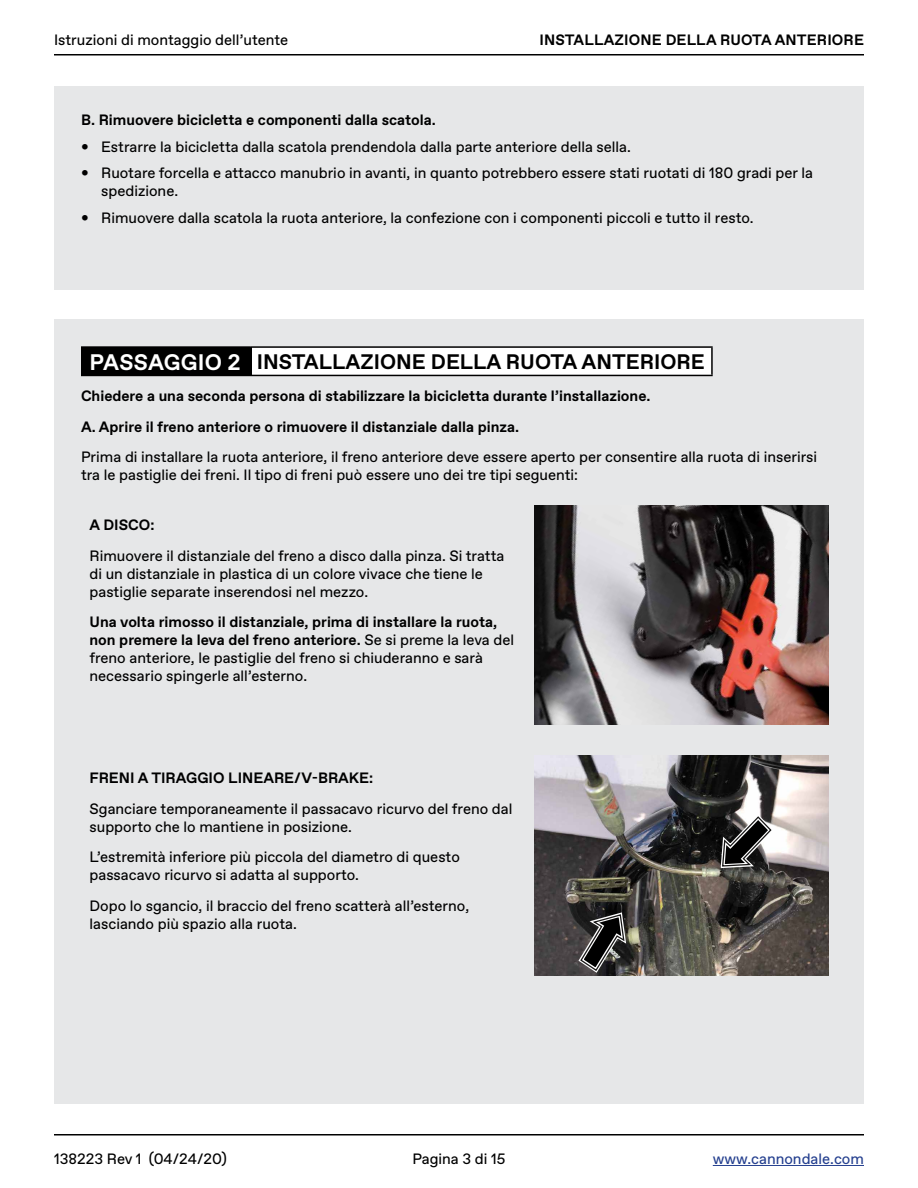
<style>
.page{position:relative;width:918px;height:1188px;background:#fff}
.page>*{position:absolute;margin:0;border:0;box-sizing:border-box;transform-origin:0 0}
.t1{font:700 22.5px "Favorit";letter-spacing:.005em;color:#fff}
.t2{font:700 21px "Favorit";color:#000}
.t3{font:15px/18px "Favorit";color:#000}
.t4{font:700 15px/30.8px "Favorit";color:#000}
.t5{font:15px "Favorit";color:#25408f}
.s1{font-weight:700}
</style>
<div class="page">
<hr style="left:54px;top:1134px;width:810px;height:2px;background:#000">
<hr style="left:54px;top:54px;width:810px;height:1px;background:#000">
<hr style="left:713px;top:1165px;width:151px;height:1px;background:#25408f">
<div style="left:54px;top:86px;width:810px;height:204px;background:#e6e7e8"></div>
<div style="left:54px;top:319px;width:810px;height:784px;background:#e6e7e8"></div>
<div style="left:251px;top:347px;width:461px;height:28px;background:#fff"></div>
<hr style="left:81px;top:346px;width:170px;height:2px;background:#000">
<hr style="left:251px;top:346px;width:462px;height:2px;background:#000">
<hr style="left:250px;top:348px;width:2px;height:27px;background:#000">
<hr style="left:711px;top:348px;width:2px;height:27px;background:#000">
<hr style="left:81px;top:375px;width:170px;height:1px;background:#000">
<hr style="left:251px;top:375px;width:462px;height:1px;background:#000">
<img style="left:535px;top:505px;width:293px;height:220px">
<img style="left:535px;top:756px;width:293px;height:219px">
<svg style="left:576px;top:910px;width:53px;height:65px;background:#3f3e3e"></svg>
<svg style="left:719px;top:812px;width:57px;height:58px;background:#5f5e5e"></svg>
<div style="left:81px;top:347px;width:170px;height:28px;background:#000"></div>
<p class="t3" style="left:54px;top:31px;width:236px">Istruzioni di montaggio dell’utente</p>
<p class="t4" style="left:539px;top:24px;width:326px">INSTALLAZIONE DELLA RUOTA ANTERIORE</p>
<p class="t4" style="left:81px;top:104px;width:356px">B. Rimuovere bicicletta e componenti dalla scatola.</p>
<p class="t3" style="left:81px;top:137px;width:552px">• Estrarre la bicicletta dalla scatola prendendola dalla parte anteriore della sella.</p>
<p class="t3" style="left:101px;top:164px;width:713px;text-indent:-20px">• Ruotare forcella e attacco manubrio in avanti, in quanto potrebbero essere stati ruotati di 180 gradi per la spedizione.</p>
<p class="t3" style="left:81px;top:208px;width:674px">• Rimuovere dalla scatola la ruota anteriore, la confezione con i componenti piccoli e tutto il resto.</p>
<h1 class="t1" style="left:90px;top:347px;width:153px">PASSAGGIO 2</h1>
<h2 class="t2" style="left:257px;top:348px;width:449px">INSTALLAZIONE DELLA RUOTA ANTERIORE</h2>
<p class="t4" style="left:81px;top:380px;width:571px">Chiedere a una seconda persona di stabilizzare la bicicletta durante l’installazione.<br>A. Aprire il freno anteriore o rimuovere il distanziale dalla pinza.</p>
<p class="t3" style="left:81px;top:448px;width:738px">Prima di installare la ruota anteriore, il freno anteriore deve essere aperto per consentire alla ruota di inserirsi tra le pastiglie dei freni. Il tipo di freni può essere uno dei tre tipi seguenti:</p>
<p class="t4" style="left:90px;top:509px;width:66px">A DISCO:</p>
<p class="t3" style="left:90px;top:546px;width:416px">Rimuovere il distanziale del freno a disco dalla pinza. Si tratta di un distanziale in plastica di un colore vivace che tiene le pastiglie separate inserendosi nel mezzo.</p>
<p class="t3" style="left:90px;top:613px;width:426px"><span class="s1">Una volta rimosso il distanziale, prima di installare la ruota, non premere la leva del freno anteriore.</span> Se si preme la leva del freno anteriore, le pastiglie del freno si chiuderanno e sarà necessario spingerle all’esterno.</p>
<p class="t4" style="left:90px;top:762px;width:285px">FRENI A TIRAGGIO LINEARE/V-BRAKE:</p>
<p class="t3" style="left:90px;top:799px;width:424px">Sganciare temporaneamente il passacavo ricurvo del freno dal supporto che lo mantiene in posizione.</p>
<p class="t3" style="left:90px;top:848px;width:372px">L’estremità inferiore più piccola del diametro di questo passacavo ricurvo si adatta al supporto.</p>
<p class="t3" style="left:90px;top:897px;width:381px">Dopo lo sgancio, il braccio del freno scatterà all’esterno, lasciando più spazio alla ruota.</p>
<p class="t3" style="left:54px;top:1149px;width:174px">138223 Rev 1 (04/24/20)</p>
<p class="t3" style="left:412px;top:1149px;width:95px">Pagina 3 di 15</p>
<p class="t5" style="left:713px;top:1149px;width:153px">www.cannondale.com</p>
</div>
